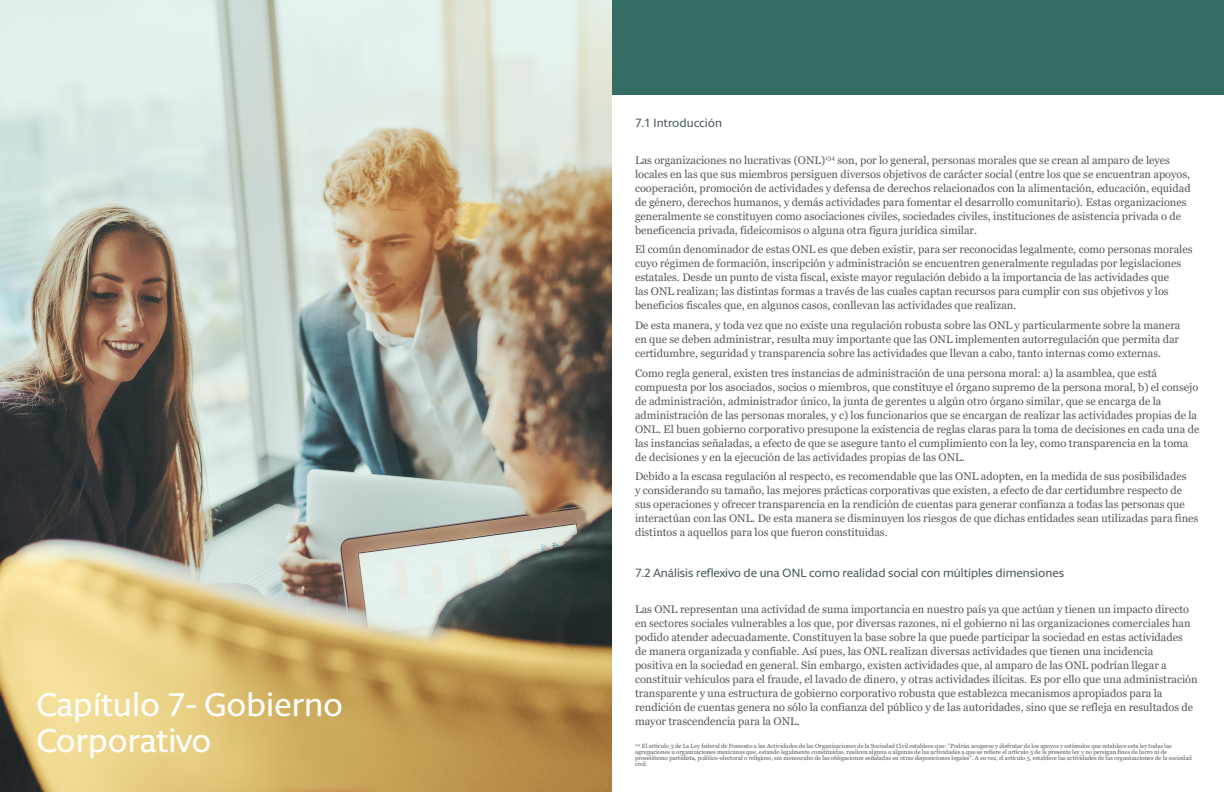
<style>
.page{position:relative;width:1224px;height:792px;background:#fff}
.page>*{position:absolute;margin:0;border:0;box-sizing:border-box;transform-origin:0 0}
.C_PIT_Header{font:500 33px/36px "Berlingske Sans Round";color:#fff}
.C_PIT_Body_Heading_1{font:500 12px "Berlingske Sans Round";color:#4b5f61}
.C_PIT_Body_copy{font:11px/14px "Georgia";color:#57585a}
.C_PIT_Body_copy-2{font:6px/6px "Georgia";color:#57585a}
.s1{color:#57585a}
</style>
<div class="page">
<img style="left:0;top:1px;width:612px;height:791px">
<div style="left:612px;top:1px;width:612px;height:94px;background:#356d65"></div>
<p class="C_PIT_Header" style="left:36px;top:685px;width:309px">Capítulo 7- Gobierno<br>Corporativo</p>
<p class="C_PIT_Body_Heading_1" style="left:635px;top:115px;width:89px">7.1 Introducción</p>
<p class="C_PIT_Body_copy" style="left:635px;top:153px;width:557px">Las organizaciones no lucrativas (ONL)<sup>134</sup> son, por lo general, personas morales que se crean al amparo de leyes locales en las que sus miembros persiguen diversos objetivos de carácter social (entre los que se encuentran apoyos, cooperación, promoción de actividades y defensa de derechos relacionados con la alimentación, educación, equidad de género, derechos humanos, y demás actividades para fomentar el desarrollo comunitario). Estas organizaciones generalmente se constituyen como asociaciones civiles, sociedades civiles, instituciones de asistencia privada o de beneficencia privada, fideicomisos o alguna otra figura jurídica similar.</p>
<p class="C_PIT_Body_copy" style="left:635px;top:243px;width:559px">El común denominador de estas ONL es que deben existir, para ser reconocidas legalmente, como personas morales cuyo régimen de formación, inscripción y administración se encuentren generalmente reguladas por legislaciones estatales. Desde un punto de vista fiscal, existe mayor regulación debido a la importancia de las actividades que<br>las ONL realizan; las distintas formas a través de las cuales captan recursos para cumplir con sus objetivos y los beneficios fiscales que, en algunos casos, conllevan las actividades que realizan.</p>
<p class="C_PIT_Body_copy" style="left:635px;top:318px;width:547px">De esta manera, y toda vez que no existe una regulación robusta sobre las ONL y particularmente sobre la manera en que se deben administrar, resulta muy importante que las ONL implementen autorregulación que permita dar certidumbre, seguridad y transparencia sobre las actividades que llevan a cabo, tanto internas como externas.</p>
<p class="C_PIT_Body_copy" style="left:635px;top:366px;width:566px">Como regla general, existen tres instancias de administración de una persona moral: a) la asamblea, que está compuesta por los asociados, socios o miembros, que constituye el órgano supremo de la persona moral, b) el consejo de administración, administrador único, la junta de gerentes u algún otro órgano similar, que se encarga de la administración de las personas morales, y c) los funcionarios que se encargan de realizar las actividades propias de la ONL. El buen gobierno corporativo presupone la existencia de reglas claras para la toma de decisiones en cada una de las instancias señaladas, a efecto de que se asegure tanto el cumplimiento con la ley, como transparencia en la toma de decisiones y en la ejecución de las actividades propias de las ONL.</p>
<p class="C_PIT_Body_copy" style="left:635px;top:470px;width:565px">Debido a la escasa regulación al respecto, es recomendable que las ONL adopten, en la medida de sus posibilidades<br>y considerando su tamaño, las mejores prácticas corporativas que existen, a efecto de dar certidumbre respecto de sus operaciones y ofrecer transparencia en la rendición de cuentas para generar confianza a todas las personas que interactúan con las ONL. De esta manera se disminuyen los riesgos de que dichas entidades sean utilizadas para fines distintos a aquellos para los que fueron constituidas.</p>
<p class="C_PIT_Body_Heading_1" style="left:635px;top:564px;width:431px">7.2 Análisis reflexivo de una ONL como realidad social con múltiples dimensio<span class="s1">nes</span></p>
<p class="C_PIT_Body_copy" style="left:635px;top:603px;width:564px">Las ONL representan una actividad de suma importancia en nuestro país ya que actúan y tienen un impacto directo en sectores sociales vulnerables a los que, por diversas razones, ni el gobierno ni las organizaciones comerciales han podido atender adecuadamente. Constituyen la base sobre la que puede participar la sociedad en estas actividades<br>de manera organizada y confiable. Así pues, las ONL realizan diversas actividades que tienen una incidencia<br>positiva en la sociedad en general. Sin embargo, existen actividades que, al amparo de las ONL podrían llegar a constituir vehículos para el fraude, el lavado de dinero, y otras actividades ilícitas. Es por ello que una administración transparente y una estructura de gobierno corporativo robusta que establezca mecanismos apropiados para la rendición de cuentas genera no sólo la confianza del público y de las autoridades, sino que se refleja en resultados de mayor trascendencia para la ONL.</p>
<p class="C_PIT_Body_copy-2" style="left:635px;top:744px;width:558px"><sup>134</sup> El artículo 3 de La Ley federal de Fomento a las Actividades de las Organizaciones de la Sociedad Civil establece que: "Podrán acogerse y disfrutar de los apoyos y estímulos que establece esta ley todas las agrupaciones u organizaciones mexicanas que, estando legalmente constituidas, realicen alguna o algunas de las actividades a que se refiere el artículo 5 de la presente ley y no persigan fines de lucro ni de proselitismo partidista, político-electoral o religioso, sin menoscabo de las obligaciones señaladas en otras disposiciones legales". A su vez, el artículo 5, establece las actividades de las organizaciones de la sociedad civil.</p>
</div>
